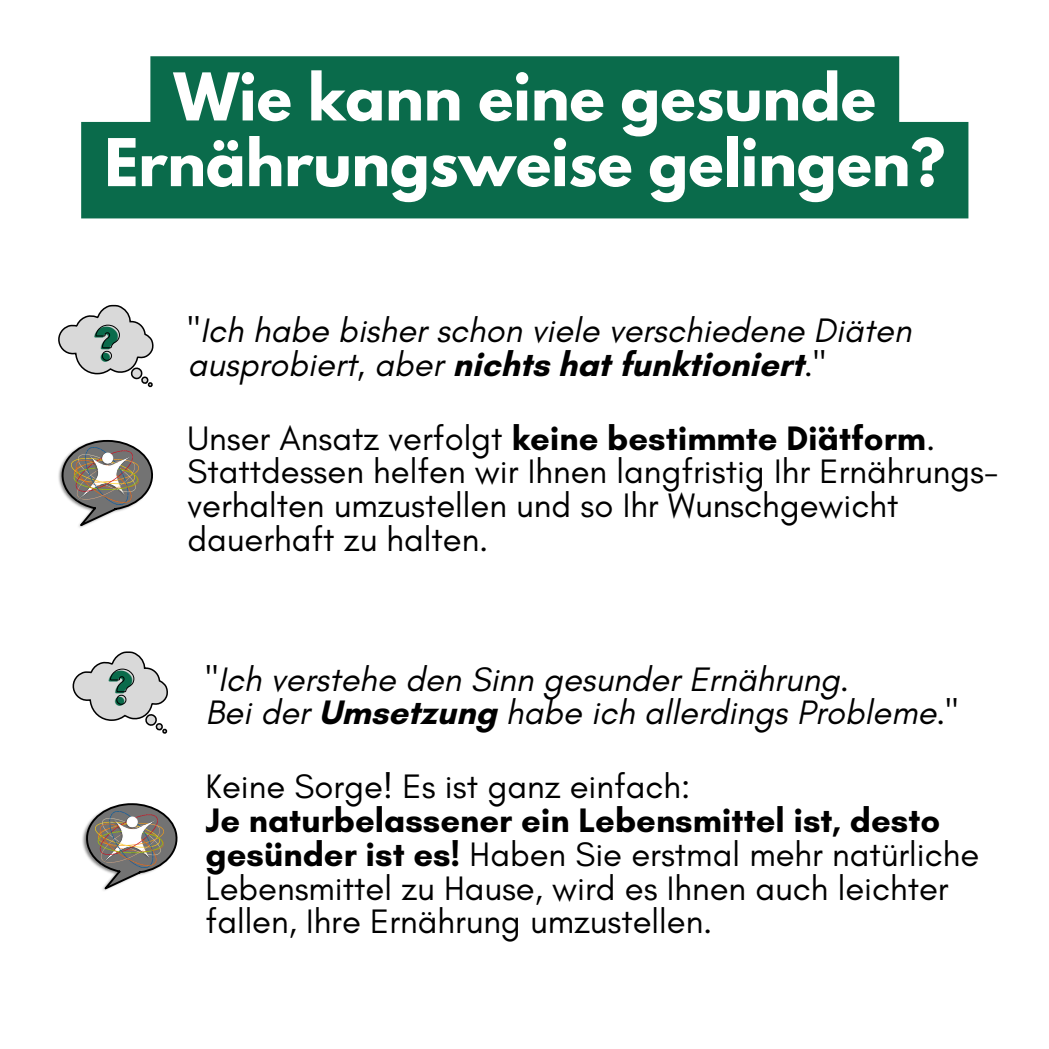
<style>
.page{position:relative;width:1049px;height:1049px;background:#fff}
.page>*{position:absolute;margin:0;border:0;box-sizing:border-box;transform-origin:0 0}
.t1{font:700 58.25px/65.5px "League Spartan";color:#fff;text-align:center}
.t2{font:41.75px "Hitand Run";color:#0a6b4b}
.t3{font:34.5px/33.8px "Glacial Indifference";color:#000}
.t4{font:italic 34.5px/33.8px "Glacial Indifference";color:#000}
.s1{font-weight:700;font-style:normal}
.s2{font-weight:700}
</style>
<div class="page">
<svg style="left:58px;top:439px;width:95px;height:89px"></svg>
<img style="left:71px;top:448px;width:68px;height:56px">
<svg style="left:81px;top:56px;width:887px;height:162px;background:#197456"></svg>
<svg style="left:58px;top:305px;width:95px;height:82px"></svg>
<svg style="left:82px;top:803px;width:96px;height:88px"></svg>
<img style="left:96px;top:810px;width:67px;height:57px">
<svg style="left:72px;top:651px;width:96px;height:82px"></svg>
<h1 class="t1" style="left:104px;top:72px;width:841px">Wie kann eine gesunde<br>Ernährungsweise gelingen?</h1>
<p class="t2" style="left:94px;top:321px;width:26px">?</p>
<p class="t4" style="left:187px;top:313px;width:725px">"Ich habe bisher schon viele verschiedene Diäten ausprobiert, aber <span class="s1">nichts hat funktioniert</span>."</p>
<p class="t3" style="left:187px;top:420px;width:812px">Unser Ansatz verfolgt <span class="s2">keine bestimmte Diätform</span>.<br>Stattdessen helfen wir Ihnen langfristig Ihr Ernährungs&shy;verhalten umzustellen und so Ihr Wunschgewicht dauerhaft zu halten.</p>
<p class="t2" style="left:108px;top:664px;width:26px">?</p>
<p class="t4" style="left:205px;top:661px;width:753px">"Ich verstehe den Sinn gesunder Ernährung.<br>Bei der <span class="s1">Umsetzung</span> habe ich allerdings Probleme."</p>
<p class="t3" style="left:205px;top:769px;width:486px">Keine Sorge! Es ist ganz einfach:</p>
<p class="t3" style="left:205px;top:802px;width:774px"><span class="s2">Je naturbelassener ein Lebensmittel ist, desto gesünder ist es!</span> Haben Sie erstmal mehr natürliche Lebensmittel zu Hause, wird es Ihnen auch leichter fallen, Ihre Ernährung umzustellen.</p>
</div>
